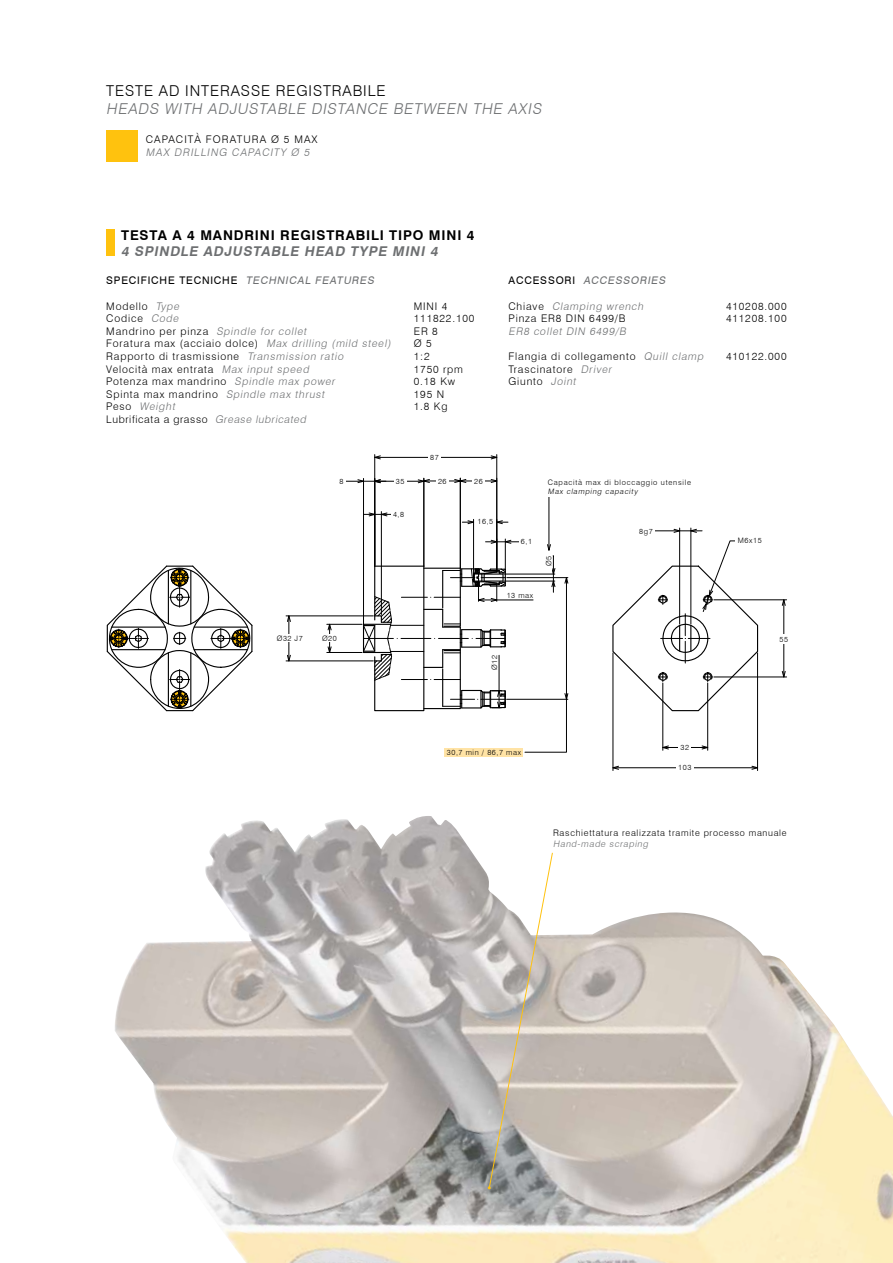
<style>
.page{position:relative;width:893px;height:1263px;background:#fff}
.page>*{position:absolute;margin:0;border:0;box-sizing:border-box;transform-origin:0 0}
.t1{font:italic 300 15px "Swiss 721 BT";color:#6d6f71}
.t2{font:300 15px "Swiss 721 BT";letter-spacing:.06em;color:#000}
.t3{font:700 13.5px "Swiss 721 BT";letter-spacing:.06em;color:#000}
.t4{font:italic 700 13.5px "Swiss 721 BT";color:#6d6f71}
.t5{font:300 10.5px/12.6px "Swiss 721 BT";letter-spacing:.08em;color:#000}
.t6{font:italic 300 10.5px "Swiss 721 BT";color:#6d6f71}
.t7{font:10.5px "Swiss 721 BT";letter-spacing:.08em;color:#000}
.t8{font:300 10.5px "Swiss 721 BT";letter-spacing:.06em;color:#000}
.t9{font:300 10.5px "Swiss 721 BT";letter-spacing:.1em;color:#000}
.t10{font:italic 10.5px "Swiss 721 BT";color:#6d6f71}
.t11{font:300 9px "Swiss 721 BT";letter-spacing:.08em;color:#000}
.t12{font:italic 300 9px "Swiss 721 BT";color:#6d6f71}
.t13{font:300 7.5px "Swiss 721 BT";letter-spacing:.08em;color:#000}
.t14{font:300 7.5px "Swiss 721 BT";letter-spacing:.1em;color:#000}
.t15{font:italic 300 7.5px "Swiss 721 BT";color:#000}
.s1{font-style:italic;color:#6d6f71}
.s2{font-style:normal;color:#000}
</style>
<div class="page">
<img style="left:115px;top:816px;width:777px;height:447px">
<div style="left:106px;top:130px;width:31px;height:31px;background:#ffc20e"></div>
<svg style="left:106px;top:565px;width:147px;height:147px"></svg>
<hr style="left:549px;top:497px;width:1px;height:53px;background:#000">
<hr style="left:375px;top:457px;width:122px;height:1px;background:#000">
<hr style="left:374px;top:455px;width:1px;height:111px;background:#000">
<hr style="left:496px;top:455px;width:1px;height:116px;background:#000">
<svg style="left:491px;top:455px;width:7px;height:4px"></svg>
<svg style="left:374px;top:455px;width:7px;height:4px"></svg>
<hr style="left:505px;top:539px;width:1px;height:31px;background:#000">
<svg style="left:486px;top:540px;width:33px;height:4px"></svg>
<hr style="left:663px;top:747px;width:45px;height:1px;background:#000">
<hr style="left:707px;top:683px;width:1px;height:67px;background:#000">
<hr style="left:663px;top:683px;width:1px;height:67px;background:#000">
<svg style="left:662px;top:745px;width:7px;height:4px"></svg>
<svg style="left:702px;top:745px;width:7px;height:4px"></svg>
<hr style="left:613px;top:767px;width:144px;height:1px;background:#000">
<hr style="left:757px;top:653px;width:1px;height:117px;background:#000">
<hr style="left:613px;top:653px;width:1px;height:117px;background:#000">
<svg style="left:612px;top:766px;width:7px;height:4px"></svg>
<svg style="left:751px;top:766px;width:8px;height:4px"></svg>
<hr style="left:783px;top:600px;width:1px;height:77px;background:#000">
<hr style="left:714px;top:599px;width:73px;height:1px;background:#000">
<hr style="left:714px;top:677px;width:73px;height:1px;background:#000">
<svg style="left:782px;top:671px;width:4px;height:7px"></svg>
<svg style="left:782px;top:599px;width:4px;height:7px"></svg>
<hr style="left:327px;top:624px;width:35px;height:1px;background:#000">
<hr style="left:327px;top:652px;width:35px;height:1px;background:#000">
<svg style="left:328px;top:623px;width:4px;height:29px"></svg>
<hr style="left:381px;top:512px;width:1px;height:102px;background:#000">
<svg style="left:364px;top:512px;width:27px;height:4px"></svg>
<hr style="left:289px;top:616px;width:1px;height:45px;background:#000">
<hr style="left:286px;top:616px;width:87px;height:1px;background:#000">
<hr style="left:286px;top:661px;width:87px;height:1px;background:#000">
<svg style="left:287px;top:655px;width:4px;height:7px"></svg>
<svg style="left:287px;top:615px;width:4px;height:7px"></svg>
<hr style="left:649px;top:531px;width:31px;height:1px;background:#000">
<hr style="left:691px;top:528px;width:1px;height:96px;background:#000">
<hr style="left:679px;top:528px;width:1px;height:96px;background:#000">
<svg style="left:674px;top:529px;width:28px;height:4px"></svg>
<hr style="left:473px;top:519px;width:1px;height:54px;background:#000">
<svg style="left:462px;top:520px;width:13px;height:4px"></svg>
<svg style="left:497px;top:520px;width:11px;height:4px"></svg>
<hr style="left:478px;top:600px;width:55px;height:1px;background:#000">
<hr style="left:343px;top:481px;width:43px;height:1px;background:#000">
<hr style="left:363px;top:478px;width:1px;height:146px;background:#000">
<svg style="left:357px;top:479px;width:8px;height:4px"></svg>
<hr style="left:375px;top:481px;width:49px;height:1px;background:#000">
<hr style="left:374px;top:478px;width:1px;height:88px;background:#000">
<svg style="left:373px;top:479px;width:8px;height:4px"></svg>
<hr style="left:424px;top:481px;width:36px;height:1px;background:#000">
<hr style="left:424px;top:478px;width:1px;height:88px;background:#000">
<svg style="left:418px;top:479px;width:12px;height:4px"></svg>
<hr style="left:460px;top:481px;width:37px;height:1px;background:#000">
<hr style="left:496px;top:478px;width:1px;height:94px;background:#000">
<hr style="left:460px;top:478px;width:1px;height:90px;background:#000">
<svg style="left:454px;top:479px;width:12px;height:4px"></svg>
<svg style="left:491px;top:479px;width:7px;height:4px"></svg>
<hr style="left:504px;top:581px;width:51px;height:1px;background:#000">
<hr style="left:504px;top:574px;width:51px;height:1px;background:#000">
<hr style="left:507px;top:577px;width:61px;height:1px;background:#000">
<hr style="left:507px;top:699px;width:61px;height:1px;background:#000">
<svg style="left:525px;top:544px;width:43px;height:208px"></svg>
<svg style="left:362px;top:565px;width:145px;height:147px"></svg>
<svg style="left:612px;top:540px;width:147px;height:172px"></svg>
<div style="left:106px;top:230px;width:9px;height:26px;background:#ffc20e"></div>
<svg style="left:488px;top:852px;width:65px;height:337px"></svg>
<div style="left:428px;top:454px;width:13px;height:6px;background:#fff"></div>
<div style="left:394px;top:478px;width:13px;height:6px;background:#fff"></div>
<div style="left:436px;top:478px;width:13px;height:6px;background:#fff"></div>
<div style="left:472px;top:478px;width:13px;height:6px;background:#fff"></div>
<div style="left:275px;top:634px;width:30px;height:8px;background:#fff"></div>
<div style="left:505px;top:591px;width:30px;height:8px;background:#fff"></div>
<div style="left:445px;top:748px;width:78px;height:8px;background:#ffe3a5"></div>
<div style="left:736px;top:538px;width:28px;height:5px;background:#fff"></div>
<div style="left:637px;top:528px;width:18px;height:6px;background:#fff"></div>
<div style="left:316px;top:634px;width:27px;height:8px;background:#fff"></div>
<div style="left:546px;top:551px;width:5px;height:19px;background:#fff"></div>
<div style="left:491px;top:653px;width:6px;height:19px;background:#fff"></div>
<div style="left:337px;top:479px;width:9px;height:5px;background:#fff"></div>
<div style="left:777px;top:634px;width:13px;height:9px;background:#fff"></div>
<div style="left:678px;top:744px;width:13px;height:6px;background:#fff"></div>
<div style="left:676px;top:765px;width:18px;height:5px;background:#fff"></div>
<h1 class="t2" style="left:106px;top:82px;width:281px">TESTE AD INTERASSE REGISTRABILE</h1>
<h1 class="t1" style="left:106px;top:100px;width:439px">HEADS WITH ADJUSTABLE DISTANCE BETWEEN THE AXIS</h1>
<p class="t9" style="left:146px;top:133px;width:173px">CAPACITÀ FORATURA Ø 5 MAX</p>
<p class="t6" style="left:146px;top:146px;width:167px">MAX DRILLING CAPACITY Ø 5</p>
<p class="t3" style="left:121px;top:227px;width:355px">TESTA A 4 MANDRINI REGISTRABILI TIPO MINI 4</p>
<p class="t4" style="left:121px;top:243px;width:321px">4 SPINDLE ADJUSTABLE HEAD TYPE MINI 4</p>
<p class="t7" style="left:106px;top:274px;width:271px">SPECIFICHE TECNICHE <span class="s1">TECHNICAL FEATURES</span></p>
<p class="t5" style="left:106px;top:300px;width:76px">Modello <span class="s1">Type</span></p>
<p class="t5" style="left:414px;top:300px;width:35px">MINI 4</p>
<p class="t5" style="left:106px;top:312px;width:76px">Codice <span class="s1">Code</span></p>
<p class="t5" style="left:414px;top:312px;width:62px">111822.100</p>
<p class="t5" style="left:106px;top:325px;width:204px">Mandrino per pinza <span class="s1">Spindle for collet</span></p>
<p class="t5" style="left:414px;top:325px;width:26px">ER 8</p>
<p class="t5" style="left:106px;top:337px;width:288px">Foratura max (acciaio dolce) <span class="s1">Max drilling (mild steel)</span></p>
<p class="t5" style="left:414px;top:337px;width:20px">Ø 5</p>
<p class="t5" style="left:106px;top:350px;width:241px">Rapporto di trasmissione <span class="s1">Transmission ratio</span></p>
<p class="t5" style="left:414px;top:350px;width:17px">1:2</p>
<p class="t5" style="left:106px;top:363px;width:206px">Velocità max entrata <span class="s1">Max input speed</span></p>
<p class="t5" style="left:414px;top:363px;width:51px">1750 rpm</p>
<p class="t5" style="left:106px;top:375px;width:232px">Potenza max mandrino <span class="s1">Spindle max power</span></p>
<p class="t5" style="left:414px;top:375px;width:43px">0.18 Kw</p>
<p class="t5" style="left:106px;top:388px;width:222px">Spinta max mandrino <span class="s1">Spindle max thrust</span></p>
<p class="t5" style="left:414px;top:388px;width:32px">195 N</p>
<p class="t6" style="left:106px;top:400px;width:72px"><span class="s2">Pe s o</span> Weight</p>
<p class="t5" style="left:414px;top:400px;width:35px">1.8 Kg</p>
<p class="t8" style="left:106px;top:413px;width:203px">Lubrificata a grasso <span class="s1">Grease lubricated</span></p>
<p class="t13" style="left:339px;top:477px;width:5px">8</p>
<p class="t13" style="left:430px;top:453px;width:10px">87</p>
<p class="t13" style="left:396px;top:477px;width:10px">35</p>
<p class="t13" style="left:438px;top:477px;width:10px">26</p>
<p class="t13" style="left:474px;top:477px;width:10px">26</p>
<p class="t13" style="left:393px;top:510px;width:13px">4,8</p>
<p class="t13" style="left:477px;top:517px;width:17px">16,5</p>
<p class="t10" style="left:508px;top:274px;width:160px"><span class="s2">A C C E S S O R I</span> ACCESSORIES</p>
<p class="t6" style="left:508px;top:300px;width:138px"><span class="s2">C h i av e</span> Clamping wrench</p>
<p class="t5" style="left:726px;top:300px;width:62px">410208.000</p>
<p class="t5" style="left:508px;top:312px;width:119px">Pinza ER8 DIN 6499/B</p>
<p class="t5" style="left:726px;top:312px;width:62px">411208.100</p>
<p class="t6" style="left:508px;top:325px;width:121px">ER8 collet DIN 6499/B</p>
<p class="t5" style="left:508px;top:350px;width:198px">Flangia di collegamento <span class="s1">Quill clamp</span></p>
<p class="t5" style="left:726px;top:350px;width:62px">410122.000</p>
<p class="t5" style="left:508px;top:363px;width:107px">Trascinatore <span class="s1">Driver<br></span>Giunto <span class="s1">Joint</span></p>
<p class="t14" style="left:548px;top:478px;width:145px">Capacità max di bloccaggio utensile</p>
<p class="t15" style="left:548px;top:487px;width:91px">Max clamping capacity</p>
<p class="t13" style="left:521px;top:537px;width:13px">6,1</p>
<p class="t13" style="left:507px;top:590px;width:28px">13 max</p>
<p class="t13" style="left:544px;top:566px;width:12px;rotate:-90deg">Ø5</p>
<p class="t13" style="left:639px;top:527px;width:15px">8g7</p>
<p class="t13" style="left:738px;top:536px;width:25px">M6x15</p>
<p class="t13" style="left:277px;top:633px;width:28px">Ø32 J7</p>
<p class="t13" style="left:322px;top:633px;width:16px">Ø20</p>
<p class="t13" style="left:490px;top:670px;width:16px;rotate:-90deg">Ø12</p>
<p class="t13" style="left:779px;top:634px;width:10px">55</p>
<p class="t13" style="left:447px;top:748px;width:76px">30,7 min / 86,7 max</p>
<p class="t13" style="left:680px;top:743px;width:10px">32</p>
<p class="t13" style="left:678px;top:763px;width:15px">103</p>
<p class="t11" style="left:553px;top:827px;width:235px">Raschiettatura realizzata tramite processo manuale</p>
<p class="t12" style="left:553px;top:838px;width:98px">Hand-made scraping</p>
</div>
